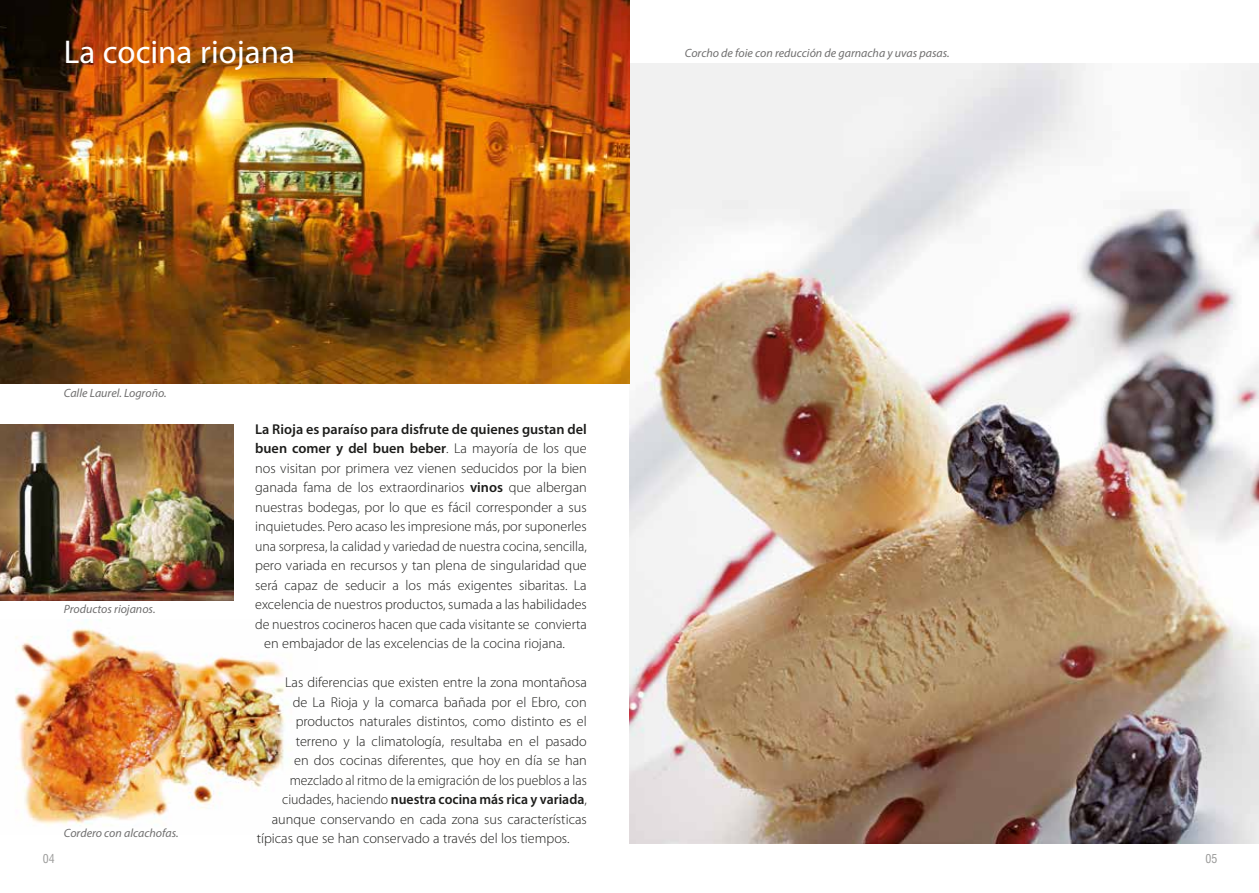
<style>
.page{position:relative;width:1259px;height:893px;background:#fff}
.page>*{position:absolute;margin:0;border:0;box-sizing:border-box;transform-origin:0 0}
.t1{font:33px "Myriad Pro";color:#fff}
.t2{font:300 14.25px "Myriad Pro";color:#1d1d1b}
.t3{font:600 14.25px "Myriad Pro";color:#1d1d1b}
.t4{font:300 14.25px "Myriad Pro";color:#1d1d1b;scale:.96 1}
.t5{font:italic 12px "Myriad Pro";color:#706f6f}
.t6{font:condensed 12px "Swiss 721 BT";color:#9d9d9c}
.t7{font:condensed 12px "Swiss 721 BT";color:#9b9b9a}
.s1{font-weight:300}
.s2{font-weight:600}
</style>
<div class="page">
<img style="left:15px;top:619px;width:273px;height:207px">
<img style="left:629px;top:64px;width:630px;height:780px">
<img style="left:0;top:0;width:629px;height:384px">
<img style="left:0;top:424px;width:234px;height:177px">
<h1 class="t1" style="left:64px;top:32px;width:233px">La cocina riojana</h1>
<p class="t5" style="left:685px;top:46px;width:266px">Corcho de foie con reducción de garnacha y uvas pasas.</p>
<p class="t5" style="left:64px;top:385px;width:104px">Calle Laurel. Logroño.</p>
<p class="t5" style="left:64px;top:601px;width:93px">Productos riojanos.</p>
<p class="t5" style="left:64px;top:826px;width:116px">Cordero con alcachofas.</p>
<p class="t3" style="left:255px;top:420px;width:333px">La Rioja es paraíso para disfrute de quienes gustan del</p>
<p class="t3" style="left:255px;top:439px;width:333px">buen comer y del buen beber<span class="s1">. La mayoría de los que</span></p>
<p class="t2" style="left:255px;top:459px;width:333px">nos visitan por primera vez vienen seducidos por la bien</p>
<p class="t2" style="left:255px;top:479px;width:333px">ganada fama de los extraordinarios <span class="s2">vinos</span> que albergan</p>
<p class="t2" style="left:255px;top:498px;width:333px">nuestras bodegas, por lo que es fácil corresponder a sus</p>
<p class="t2" style="left:255px;top:518px;width:333px">inquietudes. Pero acaso les impresione más, por suponerles</p>
<p class="t2" style="left:255px;top:538px;width:333px">una sorpresa, la calidad y variedad de nuestra cocina, sencilla,</p>
<p class="t2" style="left:255px;top:557px;width:333px">pero variada en recursos y tan plena de singularidad que</p>
<p class="t2" style="left:255px;top:577px;width:333px">será capaz de seducir a los más exigentes sibaritas. La</p>
<p class="t2" style="left:255px;top:596px;width:333px">excelencia de nuestros productos, sumada a las habilidades</p>
<p class="t2" style="left:255px;top:616px;width:333px">de nuestros cocineros hacen que cada visitante se convierta</p>
<p class="t2" style="left:264px;top:635px;width:302px">en embajador de las excelencias de la cocina riojana.</p>
<p class="t2" style="left:285px;top:674px;width:303px">Las diferencias que existen entre la zona montañosa</p>
<p class="t2" style="left:293px;top:693px;width:295px">de La Rioja y la comarca bañada por el Ebro, con</p>
<p class="t2" style="left:296px;top:713px;width:292px">productos naturales distintos, como distinto es el</p>
<p class="t2" style="left:296px;top:732px;width:293px">terreno y la climatología, resultaba en el pasado</p>
<p class="t2" style="left:294px;top:752px;width:294px">en dos cocinas diferentes, que hoy en día se han</p>
<p class="t4" style="left:290px;top:772px;width:311px">mezclado al ritmo de la emigración de los pueblos a las</p>
<p class="t3" style="left:282px;top:790px;width:306px"><span class="s1">ciudades, haciendo</span> nuestra cocina más rica y variada<span class="s1">,</span></p>
<p class="t2" style="left:272px;top:811px;width:317px">aunque conservando en cada zona sus características</p>
<p class="t2" style="left:257px;top:830px;width:314px">típicas que se han conservado a través del los tiempos.</p>
<p class="t6" style="left:43px;top:851px;width:13px">04</p>
<p class="t7" style="left:1205px;top:852px;width:13px">05</p>
</div>
